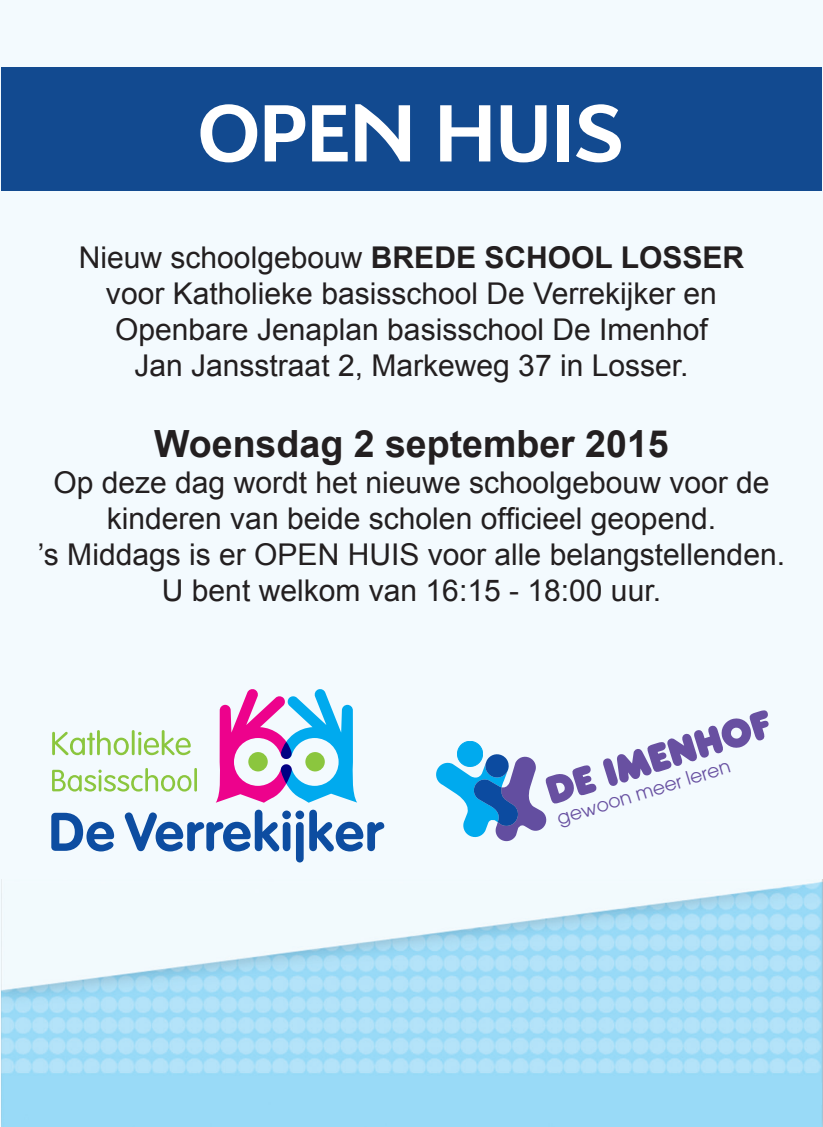
<style>
.page{position:relative;width:823px;height:1127px;background:#fff}
.page>*{position:absolute;margin:0;border:0;box-sizing:border-box;transform-origin:0 0}
.t1{font:700 87.5px "Citroen";color:#fff}
.t2{font:700 37.5px "Arial";color:#231f20}
.t3{font:30px "Arial";color:#231f20}
.t4{font:18.75px "ITC Avant Garde Pro";color:#6850a1}
.s1{font-weight:700}
</style>
<div class="page">
<div style="left:0;top:0;width:822px;height:1127px;background:#f3fafe"></div>
<svg style="left:52px;top:730px;width:77px;height:25px"></svg>
<hr style="left:132px;top:730px;width:2px;height:25px;background:#8bc63e">
<svg style="left:138px;top:730px;width:53px;height:25px"></svg>
<svg style="left:52px;top:768px;width:139px;height:23px"></svg>
<hr style="left:194px;top:768px;width:3px;height:23px;background:#8bc63e">
<svg style="left:51px;top:813px;width:63px;height:38px"></svg>
<svg style="left:125px;top:810px;width:259px;height:52px"></svg>
<svg style="left:215px;top:689px;width:142px;height:114px"></svg>
<div style="left:248px;top:752px;width:19px;height:19px;background:#8bc63e;border-radius:50%"></div>
<div style="left:305px;top:752px;width:19px;height:19px;background:#8bc63e;border-radius:50%"></div>
<svg style="left:603px;top:710px;width:165px;height:76px"></svg>
<svg style="left:436px;top:741px;width:160px;height:100px"></svg>
<div style="left:1px;top:68px;width:820px;height:123px;background:#124a90"></div>
<img style="left:1px;top:879px;width:821px;height:248px">
<div style="left:726px;top:1083px;width:95px;height:22px;background:#99daf7"></div>
<p class="t1" style="left:198px;top:73px;width:426px">OPEN HUIS</p>
<p class="t3" style="left:79px;top:237px;width:666px">Nieuw schoolgebouw <span class="s1">BREDE SCHOOL LOSSER</span></p>
<p class="t3" style="left:106px;top:273px;width:612px">voor Katholieke basisschool De Verrekijker en</p>
<p class="t3" style="left:115px;top:309px;width:593px">Openbare Jenaplan basisschool De Imenhof</p>
<p class="t3" style="left:134px;top:345px;width:555px">Jan Jansstraat 2, Markeweg 37 in Losser.</p>
<p class="t2" style="left:154px;top:423px;width:516px">Woensdag 2 september 2015</p>
<p class="t3" style="left:53px;top:462px;width:717px">Op deze dag wordt het nieuwe schoolgebouw voor de</p>
<p class="t3" style="left:107px;top:498px;width:610px">kinderen van beide scholen officieel geopend.</p>
<p class="t3" style="left:38px;top:534px;width:748px">’s Middags is er OPEN HUIS voor alle belangstellenden.</p>
<p class="t3" style="left:162px;top:570px;width:500px">U bent welkom van 16:15 - 18:00 uur.</p>
<p class="t4" style="left:554px;top:807px;width:181px;rotate:-17deg">gewoon meer leren</p>
</div>
